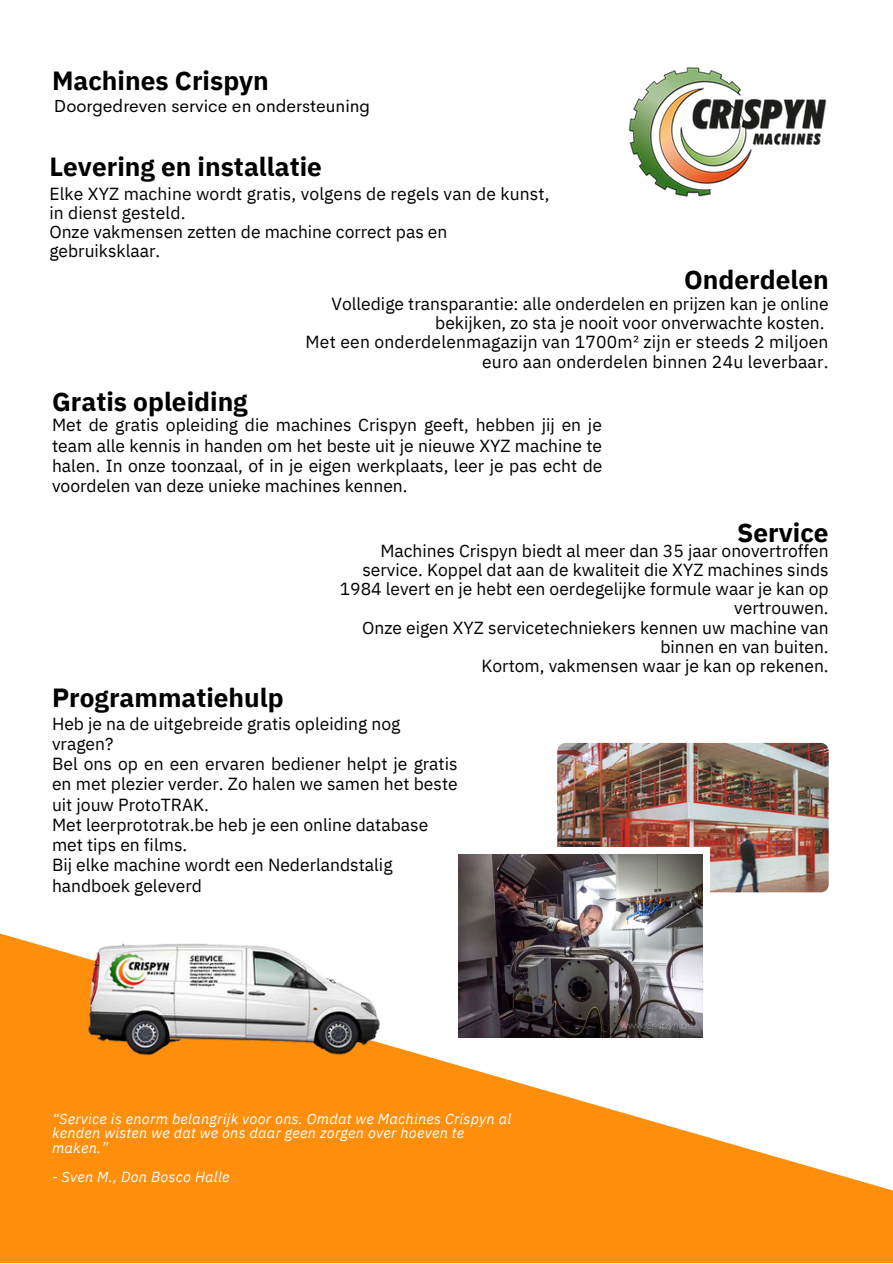
<style>
.page{position:relative;width:893px;height:1264px;background:#fff}
.page>*{position:absolute;margin:0;border:0;box-sizing:border-box;transform-origin:0 0}
.t1{font:700 26.25px "IBM Plex Sans";color:#000}
.t2{font:17.55px "Cerebri Sans";color:#000}
.t3{font:17.4px/19px "IBM Plex Sans";color:#000}
.t4{font:italic 14.55px/14.5px "IBM Plex Sans";letter-spacing:.015em;color:#fff}
</style>
<div class="page">
<img style="left:557px;top:743px;width:271px;height:149px">
<svg style="left:0;top:933px;width:892px;height:329px;fill:#fd8f0d"></svg>
<img style="left:79px;top:933px;width:310px;height:128px">
<div style="left:446px;top:847px;width:264px;height:197px;background:#fff"></div>
<img style="left:458px;top:854px;width:244px;height:183px">
<img style="left:628px;top:67px;width:199px;height:130px">
<p class="t1" style="left:52px;top:63px;width:218px">Machines Crispyn</p>
<p class="t2" style="left:54px;top:95px;width:318px">Doorgedreven service en ondersteuning</p>
<p class="t1" style="left:49px;top:149px;width:274px">Levering en installatie</p>
<p class="t3" style="left:49px;top:184px;width:501px">Elke XYZ machine wordt gratis, volgens de regels van de kunst, in dienst gesteld.</p>
<p class="t3" style="left:49px;top:222px;width:399px">Onze vakmensen zetten de machine correct pas en gebruiksklaar.</p>
<p class="t1" style="left:684px;top:262px;width:146px">Onderdelen</p>
<p class="t3" style="left:331px;top:294px;width:499px;text-align:right">Volledige transparantie: alle onderdelen en prijzen kan je online bekijken, zo sta je nooit voor onverwachte kosten.</p>
<p class="t3" style="left:305px;top:332px;width:524px;text-align:right">Met een onderdelenmagazijn van 1700m² zijn er steeds 2 miljoen euro aan onderdelen binnen 24u leverbaar.</p>
<p class="t1" style="left:52px;top:384px;width:197px">Gratis opleiding</p>
<p class="t3" style="left:52px;top:415px;width:552px;line-height:20.2px;text-align:justify">Met de gratis opleiding die machines Crispyn geeft, hebben jij en je team alle kennis in handen om het beste uit je nieuwe XYZ machine te halen. In onze toonzaal, of in je eigen werkplaats, leer je pas echt de voordelen van deze unieke machines kennen.</p>
<p class="t1" style="left:52px;top:679px;width:233px">Programmatiehulp</p>
<p class="t1" style="left:737px;top:515px;width:93px">Service</p>
<p class="t3" style="left:340px;top:541px;width:490px;text-align:right">Machines Crispyn biedt al meer dan 35 jaar onovertroffen service. Koppel dat aan de kwaliteit die XYZ machines sinds 1984 levert en je hebt een oerdegelijke formule waar je kan op vertrouwen.</p>
<p class="t3" style="left:362px;top:617px;width:468px;text-align:right">Onze eigen XYZ servicetechniekers kennen uw machine van binnen en van buiten.</p>
<p class="t3" style="left:481px;top:655px;width:349px">Kortom, vakmensen waar je kan op rekenen.</p>
<p class="t3" style="left:52px;top:713px;width:350px;line-height:20.2px">Heb je na de uitgebreide gratis opleiding nog vragen?</p>
<p class="t3" style="left:52px;top:753px;width:407px;line-height:20.2px;text-align:justify">Bel ons op en een ervaren bediener helpt je gratis en met plezier verder. Zo halen we samen het beste uit jouw ProtoTRAK.</p>
<p class="t3" style="left:52px;top:814px;width:378px;line-height:20.2px">Met leerprototrak.be heb je een online database met tips en films.</p>
<p class="t3" style="left:52px;top:854px;width:342px;line-height:20.2px">Bij elke machine wordt een Nederlandstalig handboek geleverd</p>
<p class="t4" style="left:52px;top:1110px;width:460px">“Service is enorm belangrijk voor ons. Omdat we Machines Crispyn al kenden wisten we dat we ons daar geen zorgen over hoeven te maken.”</p>
<p class="t4" style="left:52px;top:1169px;width:179px">- Sven M., Don Bosco Halle</p>
</div>
